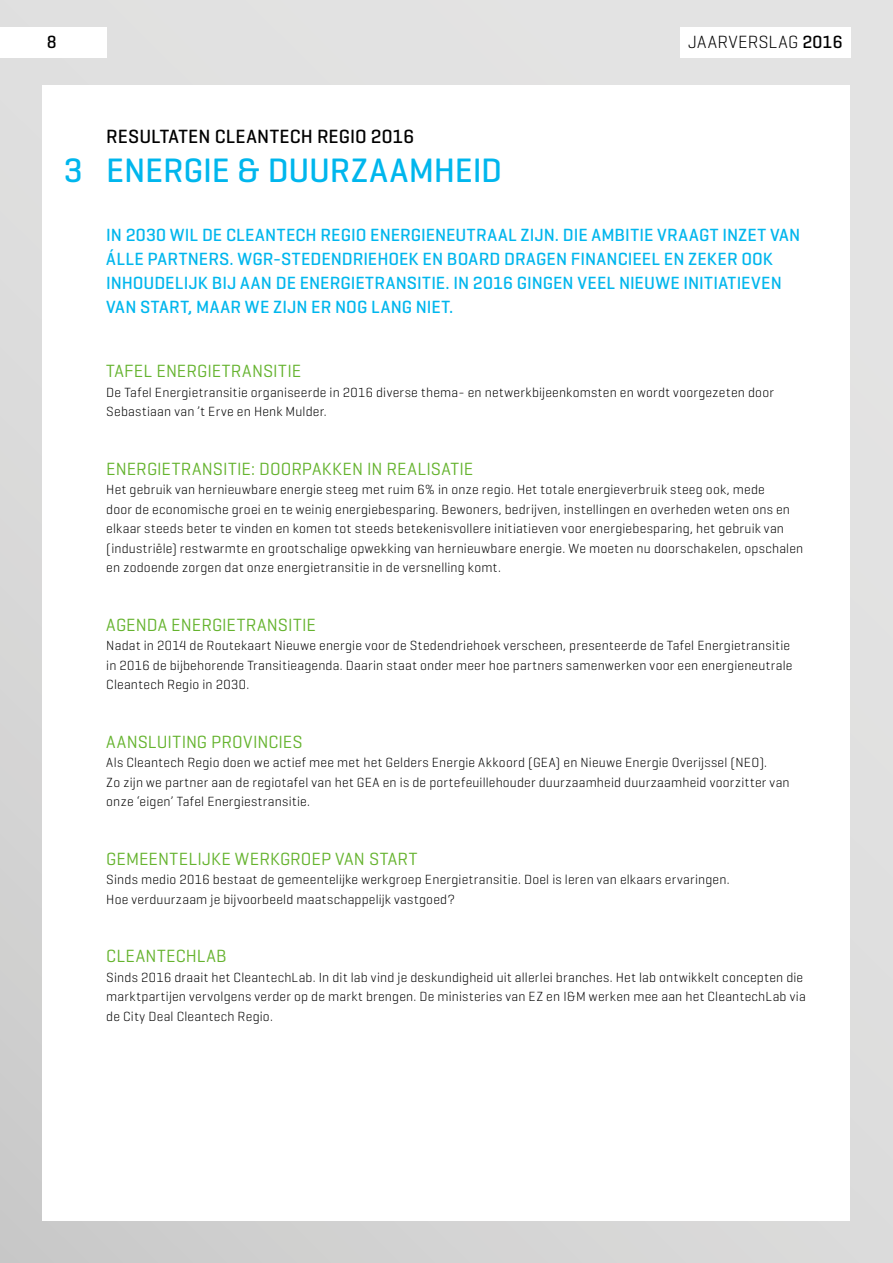
<style>
.page{position:relative;width:893px;height:1263px;background:#fff}
.page>*{position:absolute;margin:0;border:0;box-sizing:border-box;transform-origin:0 0}
.KOP{font:500 34.5px "Geogrotesque";letter-spacing:-.005em;color:#00b6ed}
.CHAPEAU{font:500 19.5px "Geogrotesque";letter-spacing:.005em;color:#000}
.INTRO{font:500 18px/24px "Geogrotesque";letter-spacing:.005em;color:#00b6ed}
.TK{font:18px "Geogrotesque";letter-spacing:.01em;color:#65b32e}
.t1{font:300 18px "Geogrotesque";letter-spacing:.02em;color:#000}
.t2{font:500 18px "Geogrotesque";color:#000}
.PT{font:300 13.5px/19.5px "Geogrotesque";letter-spacing:.015em;color:#000}
.TK-2{font:300 13.5px/19.5px "Geogrotesque";letter-spacing:.015em;color:#000}
.s1{font-weight:500}
</style>
<div class="page">
<div style="left:0;top:0;width:893px;height:1263px;background:linear-gradient(to bottom,#e4e4e4,#d5d5d5)"></div>
<div style="left:43px;top:85px;width:807px;height:1135px;background:#fff"></div>
<div style="left:0;top:27px;width:106px;height:31px;background:#fff"></div>
<div style="left:680px;top:27px;width:170px;height:31px;background:#fff"></div>
<h3 class="t2" style="left:47px;top:31px;width:11px">8</h3>
<h3 class="t1" style="left:688px;top:31px;width:156px">JAARVERSLAG <span class="s1">2016</span></h3>
<p class="CHAPEAU" style="left:106px;top:125px;width:309px">RESULTATEN CLEANTECH REGIO 2016</p>
<p class="KOP" style="left:64px;top:149px;width:440px">3 ENERGIE &amp; DUURZAAMHEID</p>
<p class="INTRO" style="left:106px;top:222px;width:695px">IN 2030 WIL DE CLEANTECH REGIO ENERGIENEUTRAAL ZIJN. DIE AMBITIE VRAAGT INZET VAN ÁLLE PARTNERS. WGR-STEDENDRIEHOEK EN BOARD DRAGEN FINANCIEEL EN ZEKER OOK INHOUDELIJK BIJ AAN DE ENERGIETRANSITIE. IN 2016 GINGEN VEEL NIEUWE INITIATIEVEN VAN START, MAAR WE ZIJN ER NOG LANG NIET.</p>
<p class="TK" style="left:106px;top:360px;width:196px">TAFEL ENERGIETRANSITIE</p>
<p class="PT" style="left:106px;top:382px;width:669px">De Tafel Energietransitie organiseerde in 2016 diverse thema- en netwerkbijeenkomsten en wordt voorgezeten door<br>Sebastiaan van ’t Erve en Henk Mulder.</p>
<p class="TK" style="left:106px;top:457px;width:368px">ENERGIETRANSITIE: DOORPAKKEN IN REALISATIE</p>
<p class="TK-2" style="left:106px;top:480px;width:698px">Het gebruik van hernieuwbare energie steeg met ruim 6% in onze regio. Het totale energieverbruik steeg ook, mede<br>door de economische groei en te weinig energiebesparing. Bewoners, bedrijven, instellingen en overheden weten ons en elkaar steeds beter te vinden en komen tot steeds betekenisvollere initiatieven voor energiebesparing, het gebruik van (industriële) restwarmte en grootschalige opwekking van hernieuwbare energie. We moeten nu doorschakelen, opschalen en zodoende zorgen dat onze energietransitie in de versnelling komt.</p>
<p class="TK" style="left:106px;top:613px;width:211px">AGENDA ENERGIETRANSITIE</p>
<p class="PT" style="left:106px;top:636px;width:688px">Nadat in 2014 de Routekaart Nieuwe energie voor de Stedendriehoek verscheen, presenteerde de Tafel Energietransitie in 2016 de bijbehorende Transitieagenda. Daarin staat onder meer hoe partners samenwerken voor een energieneutrale<br>Cleantech Regio in 2030.</p>
<p class="TK" style="left:106px;top:730px;width:198px">AANSLUITING PROVINCIES</p>
<p class="PT" style="left:106px;top:753px;width:662px">Als Cleantech Regio doen we actief mee met het Gelders Energie Akkoord (GEA) en Nieuwe Energie Overijssel (NEO).</p>
<p class="PT" style="left:106px;top:772px;width:685px">Zo zijn we partner aan de regiotafel van het GEA en is de portefeuillehouder duurzaamheid duurzaamheid voorzitter van onze ‘eigen’ Tafel Energiestransitie.</p>
<p class="TK" style="left:106px;top:847px;width:313px">GEMEENTELIJKE WERKGROEP VAN START</p>
<p class="PT" style="left:106px;top:870px;width:625px">Sinds medio 2016 bestaat de gemeentelijke werkgroep Energietransitie. Doel is leren van elkaars ervaringen.</p>
<p class="PT" style="left:106px;top:889px;width:350px">Hoe verduurzaam je bijvoorbeeld maatschappelijk vastgoed?</p>
<p class="TK" style="left:106px;top:945px;width:122px">CLEANTECHLAB</p>
<p class="PT" style="left:106px;top:967px;width:701px">Sinds 2016 draait het CleantechLab. In dit lab vind je deskundigheid uit allerlei branches. Het lab ontwikkelt concepten die marktpartijen vervolgens verder op de markt brengen. De ministeries van EZ en I&amp;M werken mee aan het CleantechLab via de City Deal Cleantech Regio.</p>
</div>
